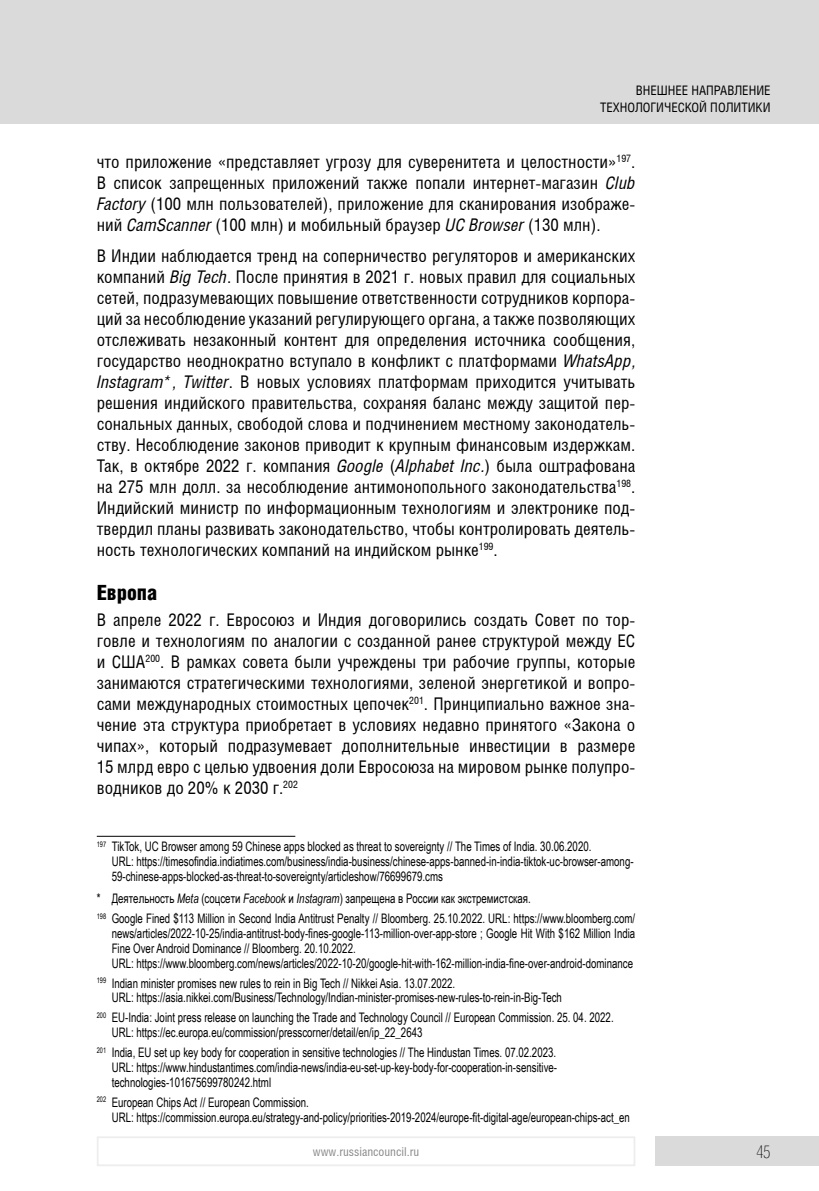
<style>
.page{position:relative;width:819px;height:1191px;background:#fff}
.page>*{position:absolute;margin:0;border:0;box-sizing:border-box;transform-origin:0 0}
.Подзаголовок{font:900 21px "Helios Cond";color:#000}
.Основной_текст{font:17.5px/21px "Helios Cond";color:#000;text-align:justify}
.t1{font:17.5px "Helios Cond Thin C";color:#000}
.Сноска_3_цифры{font:13.12px/14.9px "Arial Narrow";color:#000;text-align:justify;scale:.9 1}
.Сноска_http{font:13.12px/14.9px "Arial Narrow";color:#000;scale:.9 1}
.Kolontitul_X_X{font:13.12px/17.5px "Helios Cond";color:#000;text-align:right}
.t2{font:12.25px "Helios Cond";color:#878787}
.s1{font-style:italic}
</style>
<div class="page">
<div style="left:0;top:0;width:819px;height:124px;background:#dadada"></div>
<div style="left:655px;top:1136px;width:164px;height:30px;background:#dadada"></div>
<div style="left:97px;top:1136px;width:538px;height:30px;border:2px solid #ededed"></div>
<hr style="left:97px;top:836px;width:198px;height:1px;background:#000">
<p class="Kolontitul_X_X" style="left:600px;top:81px;width:172px">ВНЕШНЕЕ НАПРАВЛЕНИЕ<br>ТЕХНОЛОГИЧЕСКОЙ ПОЛИТИКИ</p>
<p class="Основной_текст" style="left:97px;top:151px;width:540px">что приложение «представляет угрозу для суверенитета и целостности»<sup>197</sup>.<br>В список запрещенных приложений также попали интернет-магазин <span class="s1">Club Factory</span> (100 млн пользователей), приложение для сканирования изображе&shy;ний <span class="s1">CamScanner</span> (100 млн) и мобильный браузер <span class="s1">UC Browser</span> (130 млн).</p>
<p class="Основной_текст" style="left:97px;top:245px;width:540px">В Индии наблюдается тренд на соперничество регуляторов и американских компаний <span class="s1">Big Tech</span>. После принятия в 2021 г. новых правил для социальных сетей, подразумевающих повышение ответственности сотрудников корпора&shy;ций за несоблюдение указаний регулирующего органа, а также позволяющих отслеживать незаконный контент для определения источника сообщения, государство неоднократно вступало в конфликт с платформами <span class="s1">WhatsApp, Instagram*, Twitter</span>. В новых условиях платформам приходится учитывать решения индийского правительства, сохраняя баланс между защитой пер&shy;сональных данных, свободой слова и подчинением местному законодатель&shy;ству. Несоблюдение законов приводит к крупным финансовым издержкам.<br>Так, в октябре 2022 г. компания <span class="s1">Google</span> (<span class="s1">Alphabet Inc.</span>) была оштрафована на 275 млн долл. за несоблюдение антимонопольного законодательства<sup>198</sup>.<br>Индийский министр по информационным технологиям и электронике под&shy;твердил планы развивать законодательство, чтобы контролировать деятель&shy;ность технологических компаний на индийском рынке<sup>199</sup>.</p>
<p class="Подзаголовок" style="left:97px;top:581px;width:62px">Европа</p>
<p class="Основной_текст" style="left:97px;top:609px;width:540px">В апреле 2022 г. Евросоюз и Индия договорились создать Совет по тор&shy;говле и технологиям по аналогии с созданной ранее структурой между ЕС и США<sup>200</sup>. В рамках совета были учреждены три рабочие группы, которые занимаются стратегическими технологиями, зеленой энергетикой и вопро&shy;сами международных стоимостных цепочек<sup>201</sup>. Принципиально важное зна&shy;чение эта структура приобретает в условиях недавно принятого «Закона о чипах», который подразумевает дополнительные инвестиции в размере 15 млрд евро с целью удвоения доли Евросоюза на мировом рынке полупро&shy;водников до 20% к 2030 г.<sup>202</sup></p>
<p class="Сноска_3_цифры" style="left:97px;top:838px;width:551px"><sup>197</sup> TikTok, UC Browser among 59 Chinese apps blocked as threat to sovereignty // The Times of India. 30.06.2020.</p>
<p class="Сноска_http" style="left:112px;top:853px;width:581px">URL: https://timesofindia.indiatimes.com/business/india-business/chinese-apps-banned-in-india-tiktok-uc-browser-among-<br>59-chinese-apps-blocked-as-threat-to-sovereignty/articleshow/76699679.cms</p>
<p class="Сноска_3_цифры" style="left:97px;top:890px;width:483px">* Деятельность <span class="s1">Meta</span> (соцсети <span class="s1">Facebook</span> и <span class="s1">Instagram</span>) запрещена в России как экстремистская.</p>
<p class="Сноска_3_цифры" style="left:112px;top:910px;width:583px;text-indent:-15px"><sup>198</sup> Google Fined $113 Million in Second India Antitrust Penalty // Bloomberg. 25.10.2022. URL: https://www.bloomberg.com/ news/articles/2022-10-25/india-antitrust-body-fines-google-113-million-over-app-store ; Google Hit With $162 Million India Fine Over Android Dominance // Bloomberg. 20.10.2022.</p>
<p class="Сноска_http" style="left:112px;top:955px;width:580px">URL: https://www.bloomberg.com/news/articles/2022-10-20/google-hit-with-162-million-india-fine-over-android-dominance</p>
<p class="Сноска_3_цифры" style="left:97px;top:975px;width:400px"><sup>199</sup> Indian minister promises new rules to rein in Big Tech // Nikkei Asia. 13.07.2022.</p>
<p class="Сноска_http" style="left:112px;top:990px;width:502px">URL: https://asia.nikkei.com/Business/Technology/Indian-minister-promises-new-rules-to-rein-in-Big-Tech</p>
<p class="Сноска_3_цифры" style="left:97px;top:1009px;width:575px"><sup>200</sup> EU-India: Joint press release on launching the Trade and Technology Council // European Commission. 25. 04. 2022.</p>
<p class="Сноска_http" style="left:112px;top:1024px;width:347px">URL: https://ec.europa.eu/commission/presscorner/detail/en/ip_22_2643</p>
<p class="Сноска_3_цифры" style="left:97px;top:1044px;width:512px"><sup>201</sup> India, EU set up key body for cooperation in sensitive technologies // The Hindustan Times. 07.02.2023.</p>
<p class="Сноска_http" style="left:112px;top:1059px;width:496px">URL: https://www.hindustantimes.com/india-news/india-eu-set-up-key-body-for-cooperation-in-sensitive&shy;technologies-101675699780242.html</p>
<p class="Сноска_3_цифры" style="left:97px;top:1094px;width:237px"><sup>202</sup> European Chips Act // European Commission.</p>
<p class="Сноска_http" style="left:112px;top:1109px;width:577px">URL: https://commission.europa.eu/strategy-and-policy/priorities-2019-2024/europe-fit-digital-age/european-chips-act_en</p>
<p class="t2" style="left:313px;top:1144px;width:108px">www.russiancouncil.ru</p>
<p class="t1" style="left:756px;top:1142px;width:16px">45</p>
</div>
